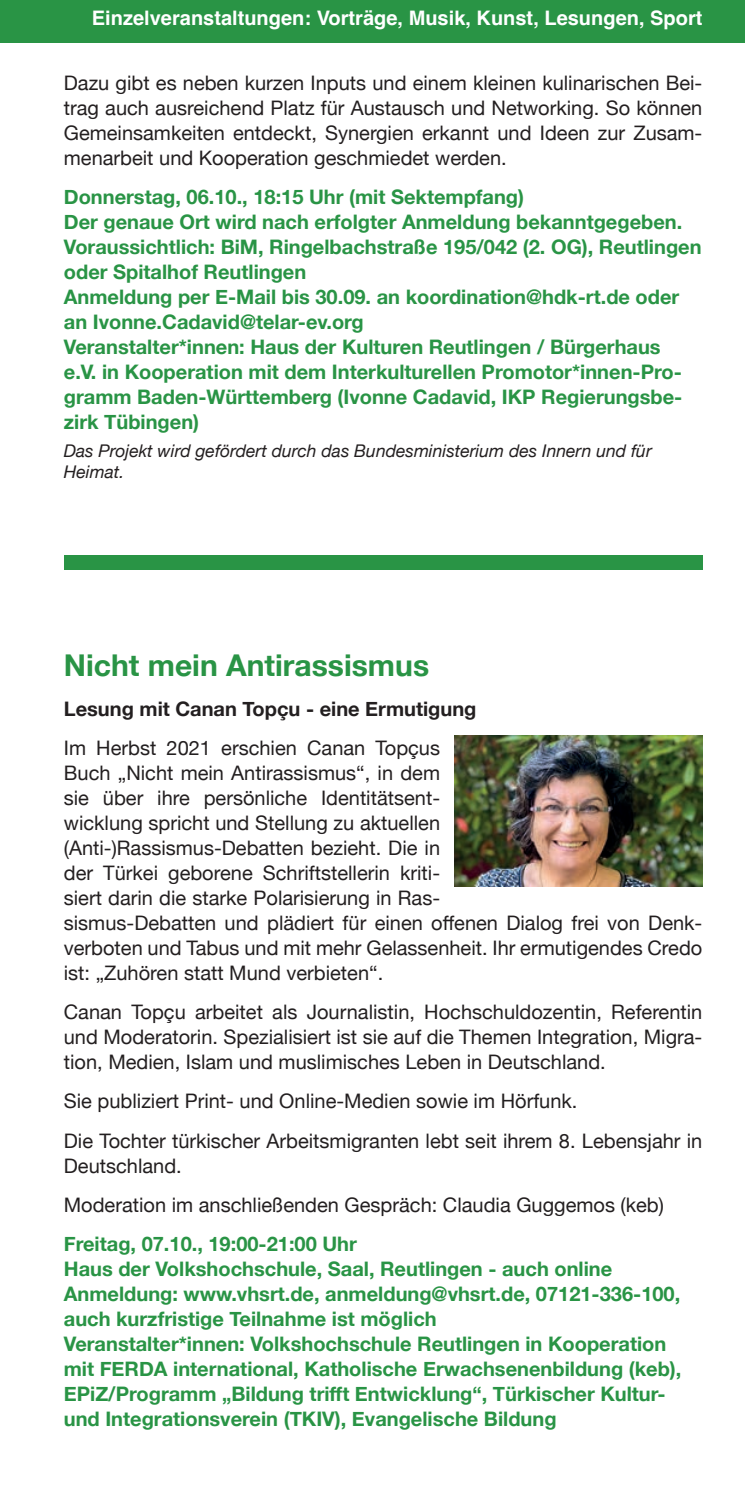
<style>
.page{position:relative;width:745px;height:1489px;background:#fff}
.page>*{position:absolute;margin:0;border:0;box-sizing:border-box;transform-origin:0 0}
.t1{font:700 30px "Helvetica Neue";color:#299445}
.t2{font:20px/25px "Helvetica Neue";color:#231f20}
.t3{font:700 20px/25px "Helvetica Neue";color:#299445}
.t4{font:700 20px "Helvetica";color:#fff}
.t5{font:700 20px "Helvetica Neue";color:#231f20}
.t6{font:italic 17.5px/21px "Helvetica Neue";color:#231f20}
</style>
<div class="page">
<div style="left:0;top:0;width:744px;height:43px;background:#299445"></div>
<div style="left:64px;top:555px;width:638px;height:15px;background:#299445"></div>
<img style="left:454px;top:735px;width:248px;height:151px">
<p class="t4" style="left:92px;top:6px;width:611px">Einzelveranstaltungen: Vorträge, Musik, Kunst, Lesungen, Sport</p>
<p class="t2" style="left:64px;top:71px;width:639px;text-align:justify">Dazu gibt es neben kurzen Inputs und einem kleinen kulinarischen Bei&shy;trag auch ausreichend Platz für Austausch und Networking. So können Gemeinsamkeiten entdeckt, Synergien erkannt und Ideen zur Zusam&shy;menarbeit und Kooperation geschmiedet werden.</p>
<p class="t3" style="left:64px;top:185px;width:638px">Donnerstag, 06.10., 18:15 Uhr (mit Sektempfang)<br>Der genaue Ort wird nach erfolgter Anmeldung bekanntgegeben.<br>Voraussichtlich: BiM, Ringelbachstraße 195/042 (2. OG), Reutlingen oder Spitalhof Reutlingen<br>Anmeldung per E-Mail bis 30.09. an koordination@hdk-rt.de oder an Ivonne.Cadavid@telar-ev.org<br>Veranstalter*innen: Haus der Kulturen Reutlingen / Bürgerhaus<br>e.V. in Kooperation mit dem Interkulturellen Promotor*innen-Pro&shy;gramm Baden-Württemberg (Ivonne Cadavid, IKP Regierungsbe&shy;zirk Tübingen)</p>
<p class="t6" style="left:64px;top:441px;width:589px">Das Projekt wird gefördert durch das Bundesministerium des Innern und für<br>Heimat.</p>
<h1 class="t1" style="left:64px;top:642px;width:366px">Nicht mein Antirassismus</h1>
<p class="t5" style="left:64px;top:692px;width:414px">Lesung mit Canan Topçu - eine Ermutigung</p>
<p class="t2" style="left:64px;top:736px;width:639px">Im Herbst 2021 erschien Canan Topçus<br>Buch „Nicht mein Antirassismus“, in dem<br>sie über ihre persönliche Identitätsent-<br>wicklung spricht und Stellung zu aktuellen<br>(Anti-)Rassismus-Debatten bezieht. Die in<br>der Türkei geborene Schriftstellerin kriti-<br>siert darin die starke Polarisierung in Ras-<br>sismus-Debatten und plädiert für einen offenen Dialog frei von Denk&shy;verboten und Tabus und mit mehr Gelassenheit. Ihr ermutigendes Credo ist: „Zuhören statt Mund verbieten“.</p>
<p class="t2" style="left:64px;top:1000px;width:639px;text-align:justify">Canan Topçu arbeitet als Journalistin, Hochschuldozentin, Referentin und Moderatorin. Spezialisiert ist sie auf die Themen Integration, Migra&shy;tion, Medien, Islam und muslimisches Leben in Deutschland.</p>
<p class="t2" style="left:64px;top:1082px;width:639px;line-height:39.2px">Sie publiziert Print- und Online-Medien sowie im Hörfunk.<br>Die Tochter türkischer Arbeitsmigranten lebt seit ihrem 8. Lebensjahr in</p>
<p class="t2" style="left:64px;top:1146px;width:601px;line-height:39.2px">Deutschland.<br>Moderation im anschließenden Gespräch: Claudia Guggemos (keb)</p>
<p class="t3" style="left:64px;top:1231px;width:618px">Freitag, 07.10., 19:00-21:00 Uhr<br>Haus der Volkshochschule, Saal, Reutlingen - auch online Anmeldung: www.vhsrt.de, anmeldung@vhsrt.de, 07121-336-100, auch kurzfristige Teilnahme ist möglich<br>Veranstalter*innen: Volkshochschule Reutlingen in Kooperation mit FERDA international, Katholische Erwachsenenbildung (keb), EPiZ/Programm „Bildung trifft Entwicklung“, Türkischer Kultur&shy;und Integrationsverein (TKIV), Evangelische Bildung</p>
</div>
